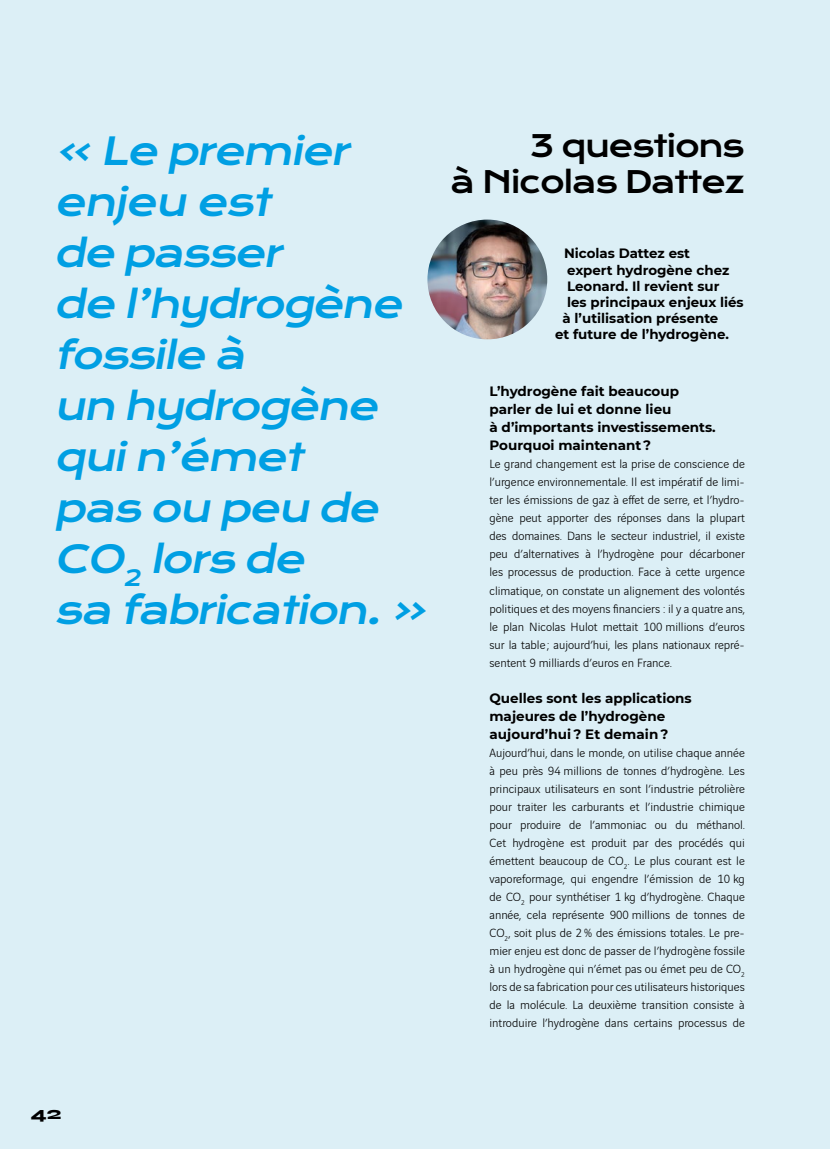
<style>
.page{position:relative;width:830px;height:1149px;background:#fff}
.page>*{position:absolute;margin:0;border:0;box-sizing:border-box;transform-origin:0 0}
.Sous-titre{font:italic 37.5px/51px "Krona One";color:#009fe3}
.Sous-titre-2{font:30px/36px "Krona One";letter-spacing:-.05em;color:#000;text-align:right}
.t1{font:18px "Syne";color:#000}
._02_question{font:700 13.5px/18px "Montserrat";color:#000}
.TEXTE_COURANT{font:700 13.5px "Montserrat";color:#000}
._01_labeur{font:300 12.75px/18px "Vinci Sans";color:#000}
</style>
<div class="page">
<div style="left:0;top:0;width:829px;height:1148px;background:#dceff6"></div>
<img style="left:427px;top:219px;width:120px;height:120px;border-radius:60px">
<p class="Sous-titre" style="left:54px;top:126px;width:382px">» Le premier enjeu est<br>de passer<br>de l’hydrogène fossile à<br>un hydrogène quin’émet<br>pas ou peu de<br>CO<sub>2</sub> lors de<br>sa fabrication. «</p>
<p class="Sous-titre-2" style="left:450px;top:128px;width:296px">3 questions<br>à Nicolas Dattez</p>
<p class="TEXTE_COURANT" style="left:564px;top:244px;width:127px">Nicolas Dattez est</p>
<p class="TEXTE_COURANT" style="left:567px;top:260px;width:164px">expert hydrogène chez</p>
<p class="TEXTE_COURANT" style="left:567px;top:276px;width:154px">Leonard. Il revient sur</p>
<p class="TEXTE_COURANT" style="left:567px;top:292px;width:178px">les principaux enjeux liés</p>
<p class="TEXTE_COURANT" style="left:562px;top:308px;width:157px">à l’utilisation présente</p>
<p class="TEXTE_COURANT" style="left:555px;top:325px;width:175px">et future de l’hydrogène.</p>
<p class="_02_question" style="left:489px;top:382px;width:228px">L’hydrogène fait beaucoup parler de lui et donne lieu<br>à d’importants investissements.<br>Pourquoi maintenant ?</p>
<p class="_01_labeur" style="left:489px;top:454px;width:257px">Le grand changement est la prise de conscience de l’urgence environnementale. Il est impératif de limi&shy;ter les émissions de gaz à effet de serre, et l’hydro&shy;gène peut apporter des réponses dans la plupart des domaines. Dans le secteur industriel, il existe peu d’alternatives à l’hydrogène pour décarboner les processus de production. Face à cette urgence climatique, on constate un alignement des volontés politiques et des moyens financiers : il y a quatre ans, le plan Nicolas Hulot mettait 100 millions d’euros sur la table ; aujourd’hui, les plans nationaux repré&shy;sentent 9 milliards d’euros en France.</p>
<p class="_02_question" style="left:489px;top:688px;width:204px">Quelles sont les applications majeures de l’hydrogène aujourd’hui ? Et demain ?</p>
<p class="_01_labeur" style="left:489px;top:742px;width:257px;text-align:justify">Aujourd’hui, dans le monde, on utilise chaque année à peu près 94 millions de tonnes d’hydrogène. Les principaux utilisateurs en sont l’industrie pétrolière pour traiter les carburants et l’industrie chimique pour produire de l’ammoniac ou du méthanol.<br>Cet hydrogène est produit par des procédés qui émettent beaucoup de CO<sub>2</sub>. Le plus courant est le vaporeformage, qui engendre l’émission de 10 kg de CO<sub>2</sub> pour synthétiser 1 kg d’hydrogène. Chaque année, cela représente 900 millions de tonnes de CO<sub>2</sub>, soit plus de 2% des émissions totales. Le pre&shy;mier enjeu est donc de passer de l’hydrogène fossile à un hydrogène qui n’émet pas ou émet peu de CO<sub>2 </sub>lors de sa fabrication pour ces utilisateurs historiques de la molécule. La deuxième transition consiste à introduire l’hydrogène dans certains processus de</p>
<h3 class="t1" style="left:30px;top:1100px;width:32px">42</h3>
</div>
